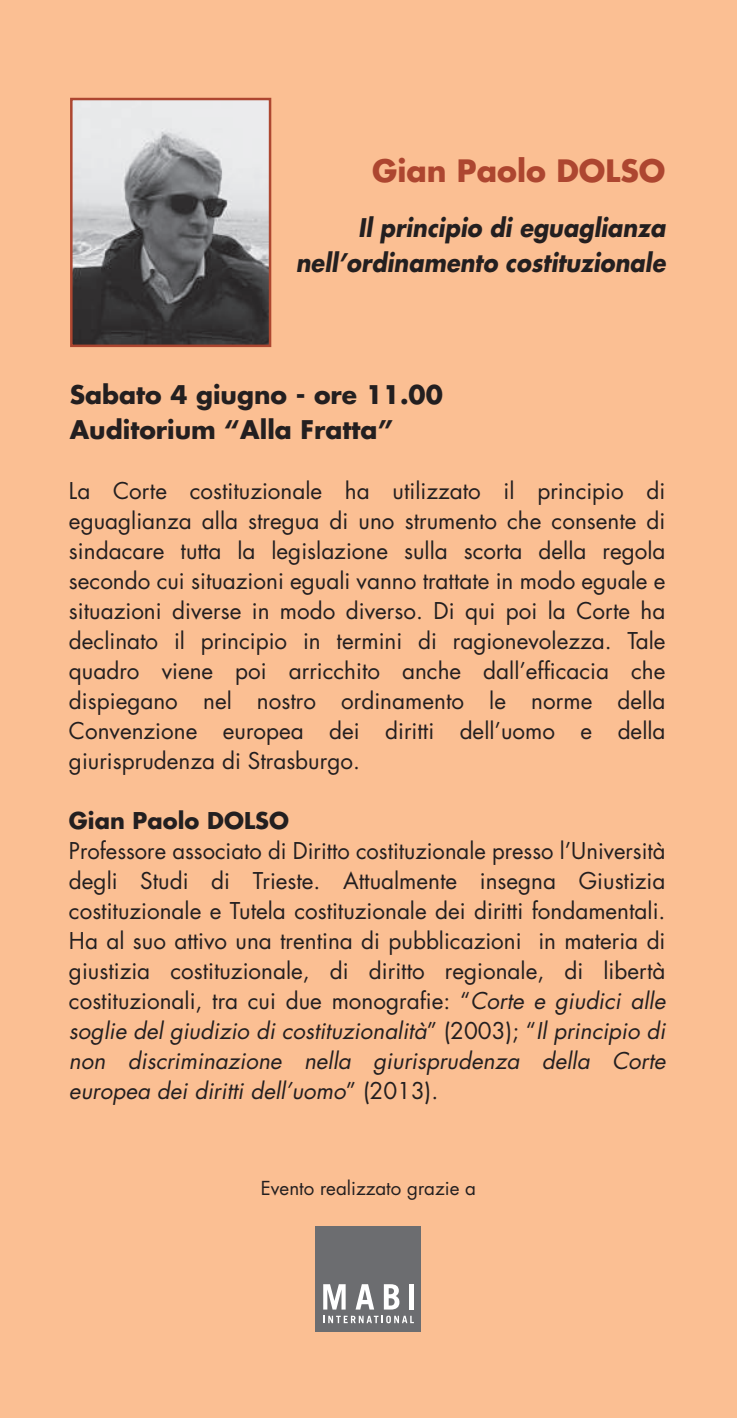
<style>
.page{position:relative;width:737px;height:1418px;background:#fff}
.page>*{position:absolute;margin:0;border:0;box-sizing:border-box;transform-origin:0 0}
.t1{font:700 30px "Futura";color:#ad4630}
.t2{font:italic 700 25px/35px "Futura";color:#231f20;text-align:right;scale:.9 1}
.t3{font:700 25px/35px "Futura";color:#231f20}
.t4{font:22.5px/30px "Futura";color:#231f20;text-align:justify}
.t5{font:700 22.5px "Futura";color:#231f20}
.t6{font:18.75px "Futura";color:#231f20}
.s1{font-style:italic}
</style>
<div class="page">
<div style="left:0;top:0;width:737px;height:1417px;background:#fbbf93"></div>
<div style="left:316px;top:1226px;width:105px;height:105px;background:#6c6d70"></div>
<svg style="left:323px;top:1284px;width:23px;height:25px"></svg>
<svg style="left:356px;top:1284px;width:18px;height:25px"></svg>
<svg style="left:384px;top:1284px;width:15px;height:25px"></svg>
<div style="left:409px;top:1284px;width:5px;height:25px;background:#fff"></div>
<svg style="left:323px;top:1315px;width:91px;height:8px"></svg>
<img style="left:73px;top:101px;width:195px;height:243px">
<div style="left:70px;top:98px;width:201px;height:249px;border:2px solid #ad4630"></div>
<h1 class="t1" style="left:372px;top:150px;width:295px">Gian Paolo DOLSO</h1>
<p class="t2" style="left:296px;top:209px;width:412px">Il principio di eguaglianza nell’ordinamento costituzionale</p>
<p class="t3" style="left:70px;top:376px;width:375px">Sabato 4 giugno - ore 11.00<br>Auditorium “Alla Fratta”</p>
<p class="t4" style="left:69px;top:475px;width:598px">La Corte costituzionale ha utilizzato il principio di eguaglianza alla stregua di uno strumento che consente di sindacare tutta la legislazione sulla scorta della regola secondo cui situazioni eguali vanno trattate in modo eguale e situazioni diverse in modo diverso. Di qui poi la Corte ha declinato il principio in termini di ragionevolezza. Tale quadro viene poi arricchito anche dall’efficacia che dispiegano nel nostro ordinamento le norme della Convenzione europea dei diritti dell’uomo e della giurisprudenza di Strasburgo.</p>
<p class="t5" style="left:69px;top:804px;width:222px">Gian Paolo DOLSO</p>
<p class="t4" style="left:69px;top:835px;width:598px">Professore associato di Diritto costituzionale presso l’Università degli Studi di Trieste. Attualmente insegna Giustizia costituzionale e Tutela costituzionale dei diritti fondamentali.<br>Ha al suo attivo una trentina di pubblicazioni in materia di giustizia costituzionale, di diritto regionale, di libertà costituzionali, tra cui due monografie: “<span class="s1">Corte e giudici alle soglie del giudizio di costituzionalità</span>” (2003); “<span class="s1">Il principio di non discriminazione nella giurisprudenza della Corte europea dei diritti dell’uomo</span>” (2013).</p>
<p class="t6" style="left:261px;top:1174px;width:217px">Evento realizzato grazie a</p>
</div>
